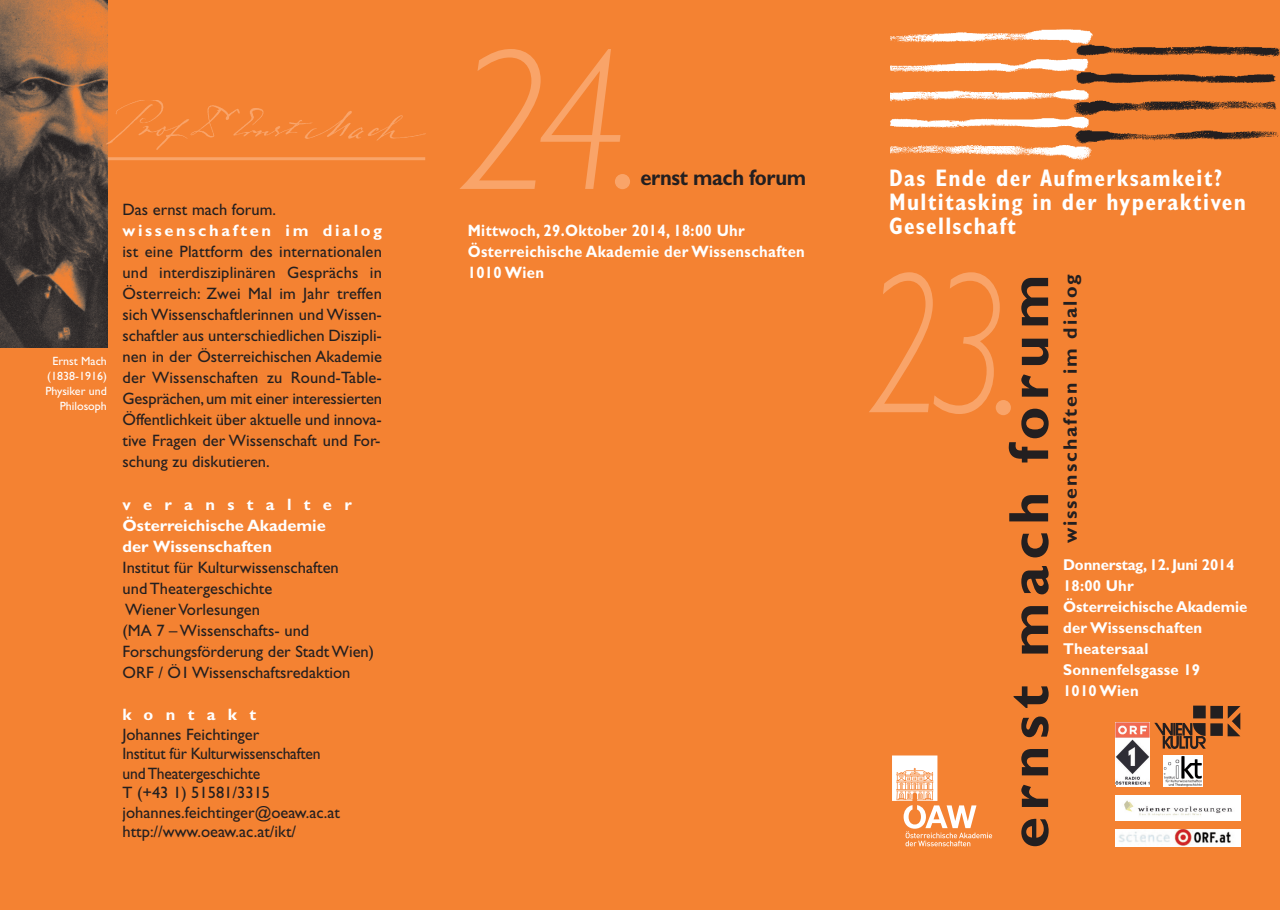
<style>
.page{position:relative;width:1280px;height:910px;background:#f48232}
.page>*{position:absolute;margin:0;border:0;box-sizing:border-box;transform-origin:0 0}
.t1{font:italic 300 202.5px "Gill Sans";color:#f9a469;scale:.75 1}
.t2{font:italic 300 202.5px "Gill Sans";color:#f9a469;scale:.95 1}
.t3{font:700 57px "Gill Sans";letter-spacing:.11em;color:#231f20}
.t4{font:700 condensed 24px/24px "Gill Sans";letter-spacing:.055em;color:#fff;scale:.95 1}
.t5{font:700 22.5px "Gill Sans";letter-spacing:-.015em;color:#231f20;scale:.9 1}
.t6{font:700 19.5px "Gill Sans";letter-spacing:.1em;color:#231f20}
.t7{font:16.5px/21px "Gill Sans";color:#231f20}
.t8{font:700 16.5px/21px "Gill Sans";letter-spacing:.025em;color:#fff;scale:.9 1}
.t9{font:700 16.5px/21px "Gill Sans";color:#fff}
.t10{font:700 16.5px "Gill Sans";letter-spacing:.16em;color:#fff}
.t11{font:700 16.5px "Gill Sans";letter-spacing:.75em;color:#fff}
.t12{font:700 15.75px/21px "Gill Sans";letter-spacing:.015em;color:#fff;scale:.95 1}
.t13{font:12px/15px "Gill Sans";color:#fff;text-align:right}
</style>
<div class="page">
<img style="left:1116px;top:829px;width:124px;height:17px">
<img style="left:1154px;top:705px;width:87px;height:44px">
<hr style="left:96px;top:157px;width:329px;height:3px;background:#f9a469">
<svg style="left:892px;top:755px;width:100px;height:91px"></svg>
<div style="left:996px;top:400px;width:15px;height:15px;background:#f9a469;border-radius:50%"></div>
<img style="left:1116px;top:722px;width:33px;height:63px">
<img style="left:1116px;top:795px;width:124px;height:25px">
<img style="left:0;top:0;width:107px;height:348px">
<img style="left:1103px;top:45px;width:177px;height:96px">
<img style="left:891px;top:29px;width:212px;height:132px">
<img style="left:1163px;top:755px;width:39px;height:32px">
<img style="left:100px;top:100px;width:325px;height:50px">
<div style="left:615px;top:174px;width:15px;height:15px;background:#f9a469;border-radius:50%"></div>
<p class="t13" style="left:45px;top:355px;width:63px">Ernst Mach (1838-1916)<br>Physiker und<br>Philosoph</p>
<p class="t7" style="left:123px;top:201px;width:155px">Das ernst mach forum.</p>
<p class="t10" style="left:123px;top:225px;width:261px">wissenschaften im dialog</p>
<p class="t7" style="left:123px;top:243px;width:261px;text-align:justify">ist eine Plattform des internationalen und interdisziplinären Gesprächs in Österreich: Zwei Mal im Jahr treffen sich Wissenschaftlerinnen und Wissen&shy;schaftler aus unterschiedlichen Diszipli&shy;nen in der Österreichischen Akademie der Wissenschaften zu Round-Table-Gesprächen,um mit einer interessierten Öffentlichkeit über aktuelle und innova&shy;tive Fragen der Wissenschaft und For&shy;schung zu diskutieren.</p>
<p class="t9" style="left:123px;top:496px;width:231px">veranstalter<br>Österreichische Akademie der Wissenschaften</p>
<p class="t7" style="left:123px;top:559px;width:253px">Institut für Kulturwissenschaften<br>und Theatergeschichte<br>WienerVorlesungen<br>(MA 7 –Wissenschafts- und<br>Forschungsförderung der StadtWien)<br>ORF / Ö1Wissenschaftsredaktion</p>
<p class="t11" style="left:123px;top:709px;width:135px">kontakt</p>
<p class="t7" style="left:123px;top:726px;width:219px;line-height:19.5px">Johannes Feichtinger<br>Institut für Kulturwissenschaften undTheatergeschichte<br>T (+43 1) 51581/3315 johannes.feichtinger@oeaw.ac.at http://www.oeaw.ac.at/ikt/</p>
<h1 class="t2" style="left:452px;top:44px;width:187px">24</h1>
<h3 class="t5" style="left:640px;top:169px;width:186px">ernst mach forum</h3>
<p class="t8" style="left:468px;top:221px;width:376px">Mittwoch, 29.Oktober 2014, 18:00 Uhr<br>Österreichische Akademie der Wissenschaften<br>1010 Wien</p>
<h3 class="t4" style="left:889px;top:168px;width:377px">Das Ende der Aufmerksamkeit?<br>Multitasking in der hyperaktiven<br>Gesellschaft</h3>
<h1 class="t1" style="left:863px;top:267px;width:192px">23</h1>
<p class="t6" style="left:1063px;top:543px;width:270px;rotate:-90deg">wissenschaften im dialog</p>
<h2 class="t3" style="left:1007px;top:848px;width:575px;rotate:-90deg">ernst mach forum</h2>
<p class="t12" style="left:1063px;top:555px;width:196px">Donnerstag, 12. Juni 2014<br>18:00 Uhr<br>Österreichische Akademie der Wissenschaften<br>Theatersaal<br>Sonnenfelsgasse 19<br>1010Wien</p>
</div>
